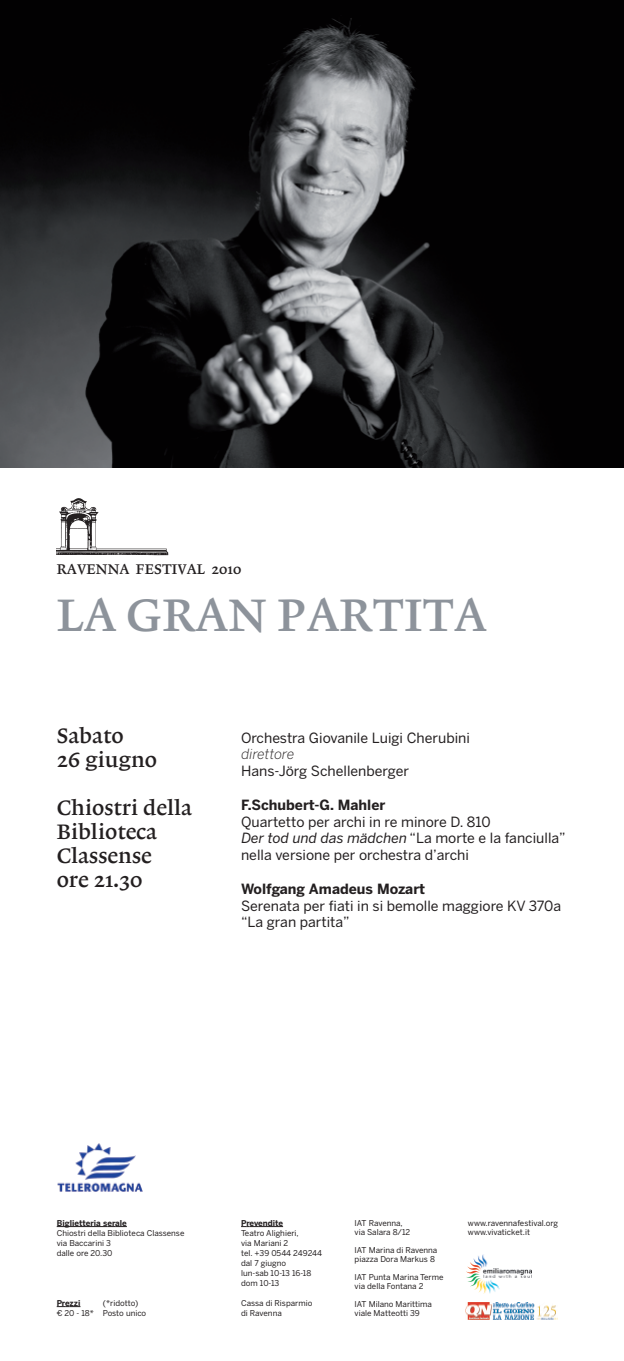
<style>
.page{position:relative;width:624px;height:1361px;background:#fff}
.page>*{position:absolute;margin:0;border:0;box-sizing:border-box;transform-origin:0 0}
.t1{font:48px "Lexicon No 1 Roman B";color:#8d939b}
.t2{font:22px/24px "Lexicon No 1 Roman B";color:#231f20}
.t3{font:14.8px "Lexicon No 1 Roman B";color:#231f20}
.t4{font:14px/16.8px "Benton Sans";color:#231f20}
.t5{font:700 14px "Benton Sans";color:#231f20}
.t6{font:italic 300 14px "Benton Sans";color:#231f20}
.t7{font:8px/10px "Benton Sans";color:#231f20}
.t8{font:700 8px "Benton Sans";color:#231f20}
.s1{font-style:italic}
</style>
<div class="page">
<svg style="left:241px;top:1226px;width:42px;height:1px"></svg>
<img style="left:57px;top:498px;width:111px;height:58px">
<img style="left:0;top:0;width:624px;height:468px">
<hr style="left:57px;top:1226px;width:50px;height:1px;background:#231f20">
<svg style="left:107px;top:1226px;width:20px;height:1px"></svg>
<svg style="left:57px;top:1306px;width:23px;height:1px"></svg>
<img style="left:465px;top:1303px;width:93px;height:16px">
<img style="left:467px;top:1254px;width:64px;height:40px">
<img style="left:57px;top:1143px;width:86px;height:49px">
<h3 class="t3" style="left:57px;top:563px;width:186px">RAVENNA FESTIVAL 2010</h3>
<h1 class="t1" style="left:57px;top:596px;width:432px">LA GRAN PARTITA</h1>
<h2 class="t2" style="left:57px;top:724px;width:102px">Sabato<br>26 giugno</h2>
<h2 class="t2" style="left:57px;top:796px;width:137px">Chiostri della<br>Biblioteca<br>Classense<br>ore 21.30</h2>
<h3 class="t4" style="left:241px;top:729px;width:230px">Orchestra Giovanile Luigi Cherubini</h3>
<h3 class="t6" style="left:241px;top:746px;width:55px">direttore</h3>
<h3 class="t4" style="left:241px;top:763px;width:169px">Hans-Jörg Schellenberger</h3>
<h3 class="t5" style="left:241px;top:797px;width:146px">F.Schubert-G. Mahler</h3>
<h3 class="t4" style="left:241px;top:813px;width:326px">Quartetto per archi in re minore D. 810<br><span class="s1">Der tod und das mädchen</span> “La morte e la fanciulla” nella versione per orchestra d’archi</h3>
<h3 class="t5" style="left:241px;top:881px;width:186px">Wolfgang Amadeus Mozart</h3>
<h3 class="t4" style="left:241px;top:897px;width:322px">Serenata per fiati in si bemolle maggiore KV 370a “La gran partita”</h3>
<p class="t8" style="left:57px;top:1218px;width:72px">Biglietteria serale</p>
<p class="t7" style="left:57px;top:1227px;width:129px">Chiostri della Biblioteca Classense via Baccarini 3<br>dalle ore 20.30</p>
<p class="t7" style="left:57px;top:1297px;width:91px;text-indent:46px">(*ridotto)<br>¤ 20 - 18* Posto unico</p>
<p class="t8" style="left:57px;top:1298px;width:25px">Prezzi</p>
<p class="t8" style="left:241px;top:1218px;width:43px">Prevendite</p>
<p class="t7" style="left:241px;top:1227px;width:83px">Teatro Alighieri,<br>via Mariani 2<br>tel. +39 0544 249244 dal 7 giugno<br>lun-sab 10-13 16-18 dom 10-13</p>
<p class="t7" style="left:241px;top:1297px;width:73px">Cassa di Risparmio di Ravenna</p>
<p class="t7" style="left:354px;top:1218px;width:57px;line-height:9px">IAT Ravenna, via Salara 8/12</p>
<p class="t7" style="left:354px;top:1245px;width:84px;line-height:9px">IAT Marina di Ravenna piazza Dora Markus 8</p>
<p class="t7" style="left:354px;top:1272px;width:90px;line-height:9px">IAT Punta Marina Terme via della Fontana 2</p>
<p class="t7" style="left:354px;top:1299px;width:79px;line-height:9px">IAT Milano Marittima viale Matteotti 39</p>
<p class="t7" style="left:468px;top:1218px;width:91px;line-height:9px">www.ravennafestival.org www.vivaticket.it</p>
</div>
